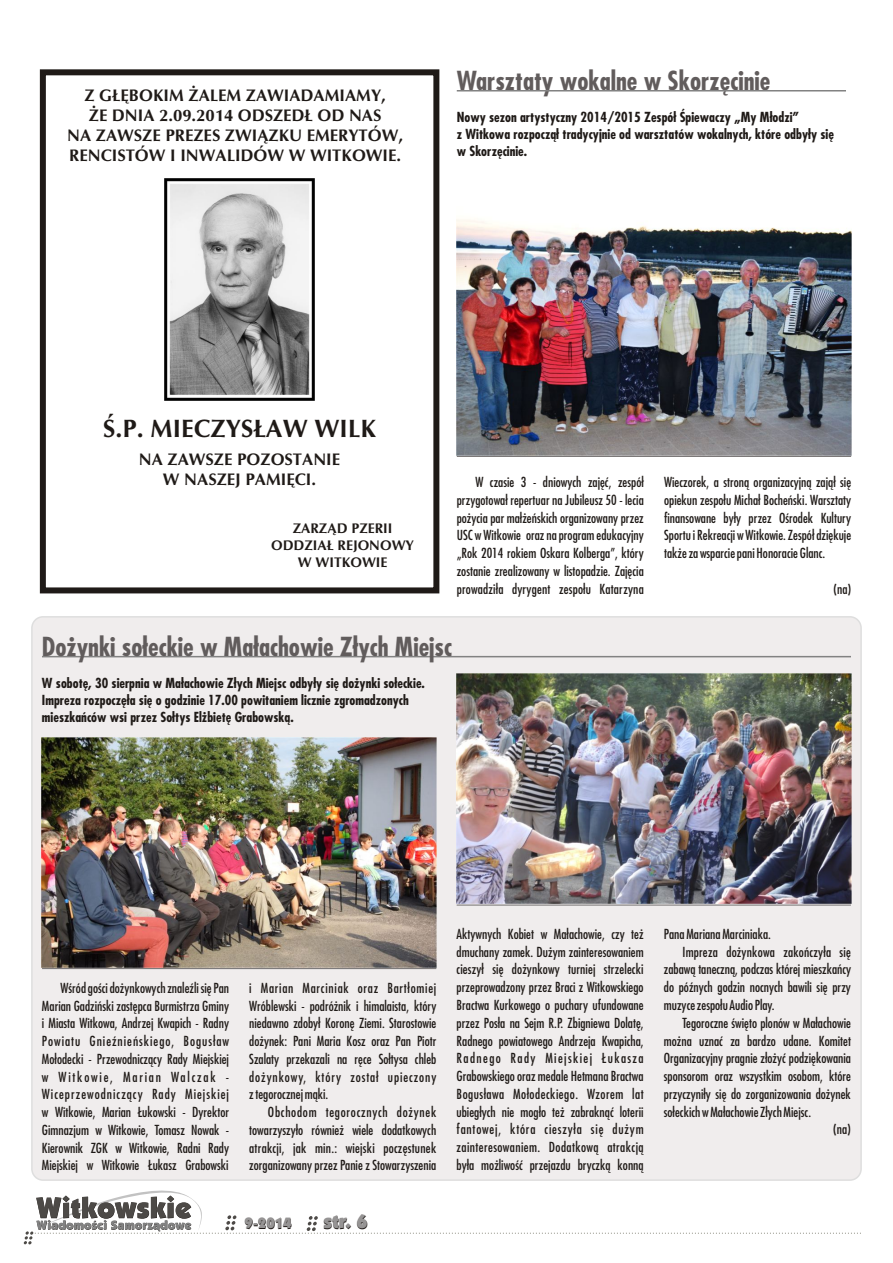
<style>
.page{position:relative;width:893px;height:1263px;background:#fff}
.page>*{position:absolute;margin:0;border:0;box-sizing:border-box;transform-origin:0 0}
.t1{font:700 25.5px "Fujiyama";color:#615c5c}
.t2{font:700 25.05px "CG Omega";color:#1f1a17}
.t3{font:900 19.5px "Kabel IT Cby BT";color:#1f1a17}
.t4{font:700 16.8px/20px "CG Omega";color:#1f1a17;text-align:center}
.t5{font:900 15px "Kabel IT Cby BT";color:#1f1a17}
.t6{font:700 13.95px/16.6px "CG Omega";color:#1f1a17;text-align:center}
.t7{font:13.5px/17.7px "Fujiyama";color:#1f1a17;text-align:justify}
.t8{font:700 13.5px/17.2px "Fujiyama";color:#1f1a17}
</style>
<div class="page">
<div style="left:31px;top:616px;width:831px;height:565px;background:#f0eded;border:2px solid #dedede;border-radius:11px"></div>
<svg style="left:24px;top:1190px;width:837px;height:54px"></svg>
<hr style="left:42px;top:656px;width:809px;height:1px;background:#828282">
<hr style="left:42px;top:968px;width:394px;height:1px;background:#737070">
<hr style="left:457px;top:905px;width:394px;height:1px;background:#737070">
<hr style="left:457px;top:90px;width:389px;height:2px;background:#828282">
<img style="left:42px;top:738px;width:395px;height:229px">
<img style="left:456px;top:674px;width:395px;height:230px">
<hr style="left:457px;top:456px;width:394px;height:1px;background:#737070">
<div style="left:40px;top:69px;width:399px;height:524px;border:6px solid #1f1a17"></div>
<img style="left:164px;top:179px;width:151px;height:222px">
<img style="left:457px;top:219px;width:394px;height:236px">
<p class="t4" style="left:67px;top:87px;width:337px">Z GŁĘBOKIM ŻALEM ZAWIADAMIAMY,<br>ŻE DNIA 2.09.2014 ODSZEDŁ OD NAS<br>NA ZAWSZE PREZES ZWIĄZKU EMERYTÓW, RENCISTÓW I INWALIDÓW W WITKOWIE.</p>
<h1 class="t1" style="left:457px;top:70px;width:315px">Warsztaty wokalne w Skorzęcinie</h1>
<p class="t8" style="left:457px;top:110px;width:379px">Nowy sezon artystyczny 2014/2015 Zespół Śpiewaczy „My Młodzi”<br>z Witkowa rozpoczął tradycyjnie od warsztatów wokalnych, które odbyły się w Skorzęcinie.</p>
<h2 class="t2" style="left:103px;top:418px;width:275px">Ś.P. MIECZYSŁAW WILK</h2>
<p class="t4" style="left:139px;top:450px;width:203px">NA ZAWSZE POZOSTANIE<br>W NASZEJ PAMIĘCI.</p>
<p class="t6" style="left:271px;top:521px;width:144px">ZARZĄD PZERII<br>ODDZIAŁ REJONOWY<br>W WITKOWIE</p>
<p class="t7" style="left:457px;top:474px;width:189px;text-indent:19px">W czasie 3 - dniowych zajęć, zespół przygotował repertuar na Jubileusz 50 - lecia pożycia par małżeńskich organizowany przez USC w Witkowie oraz na program edukacyjny „Rok 2014 rokiem Oskara Kolberga”, który zostanie zrealizowany w listopadzie. Zajęcia prowadziła dyrygent zespołu Katarzyna</p>
<p class="t7" style="left:664px;top:474px;width:189px">Wieczorek, a stroną organizacyjną zajął się opiekun zespołu Michał Bocheński. Warsztaty finansowane były przez Ośrodek Kultury Sportu i Rekreacji w Witkowie. Zespół dziękuje także za wsparcie pani Honoracie Glanc.</p>
<p class="t7" style="left:833px;top:581px;width:19px">(na)</p>
<h1 class="t1" style="left:42px;top:636px;width:412px">Dożynki sołeckie w Małachowie Złych Miejsc</h1>
<p class="t8" style="left:42px;top:676px;width:384px">W sobotę, 30 sierpnia w Małachowie Złych Miejsc odbyły się dożynki sołeckie.<br>Impreza rozpoczęła się o godzinie 17.00 powitaniem licznie zgromadzonych mieszkańców wsi przez Sołtys Elżbietę Grabowską.</p>
<p class="t7" style="left:42px;top:980px;width:189px;text-indent:19px">Wśród gości dożynkowych znaleźli się Pan Marian Gadziński zastępca Burmistrza Gminy i Miasta Witkowa, Andrzej Kwapich - Radny Powiatu Gnieźnieńskiego, Bogusław Mołodecki - Przewodniczący Rady Miejskiej w Witkowie, Marian Walczak - Wiceprzewodniczący Rady Miejskiej w Witkowie, Marian Łukowski - Dyrektor Gimnazjum w Witkowie, Tomasz Nowak - Kierownik ZGK w Witkowie, Radni Rady Miejskiej w Witkowie Łukasz Grabowski</p>
<p class="t7" style="left:249px;top:980px;width:189px">i Marian Marciniak oraz Bartłomiej Wróblewski - podróżnik i himalaista, który niedawno zdobył Koronę Ziemi. Starostowie dożynek: Pani Maria Kosz oraz Pan Piotr Szalaty przekazali na ręce Sołtysa chleb dożynkowy, który został upieczony ztegorocznej mąki.</p>
<p class="t7" style="left:249px;top:1104px;width:189px;text-indent:19px">Obchodom tegorocznych dożynek towarzyszyło również wiele dodatkowych atrakcji, jak min.: wiejski poczęstunek zorganizowany przez Panie z Stowarzyszenia</p>
<p class="t5" style="left:245px;top:1218px;width:49px">9-2014</p>
<h3 class="t3" style="left:324px;top:1214px;width:46px">str. 6</h3>
<p class="t7" style="left:457px;top:926px;width:189px">Aktywnych Kobiet w Małachowie, czy też dmuchany zamek. Dużym zainteresowaniem cieszył się dożynkowy turniej strzelecki przeprowadzony przez Braci z Witkowskiego Bractwa Kurkowego o puchary ufundowane przez Posła na Sejm R.P. Zbigniewa Dolatę, Radnego powiatowego Andrzeja Kwapicha, Radnego Rady Miejskiej Łukasza Grabowskiego oraz medale Hetmana Bractwa Bogusława Mołodeckiego. Wzorem lat ubiegłych nie mogło też zabraknąć loterii fantowej, która cieszyła się dużym zainteresowaniem. Dodatkową atrakcją była możliwość przejazdu bryczką konną</p>
<p class="t7" style="left:664px;top:926px;width:109px">PanaMariana Marciniaka.</p>
<p class="t7" style="left:682px;top:944px;width:170px">Impreza dożynkowa zakończyła się</p>
<p class="t7" style="left:664px;top:962px;width:189px">zabawą taneczną, podczas której mieszkańcy</p>
<p class="t7" style="left:664px;top:979px;width:189px">do późnych godzin nocnych bawili się przy</p>
<p class="t7" style="left:664px;top:997px;width:112px">muzyce zespołu Audio Play.</p>
<p class="t7" style="left:682px;top:1015px;width:170px">Tegoroczne święto plonów w Małachowie</p>
<p class="t7" style="left:664px;top:1033px;width:189px">można uznać za bardzo udane. Komitet</p>
<p class="t7" style="left:664px;top:1050px;width:189px">Organizacyjny pragnie złożyć podziękowania</p>
<p class="t7" style="left:664px;top:1068px;width:189px">sponsorom oraz wszystkim osobom, które</p>
<p class="t7" style="left:664px;top:1086px;width:189px">przyczyniły się do zorganizowania dożynek</p>
<p class="t7" style="left:664px;top:1104px;width:149px">sołeckich w Małachowie Złych Miejsc.</p>
<p class="t7" style="left:833px;top:1122px;width:19px">(na)</p>
</div>
